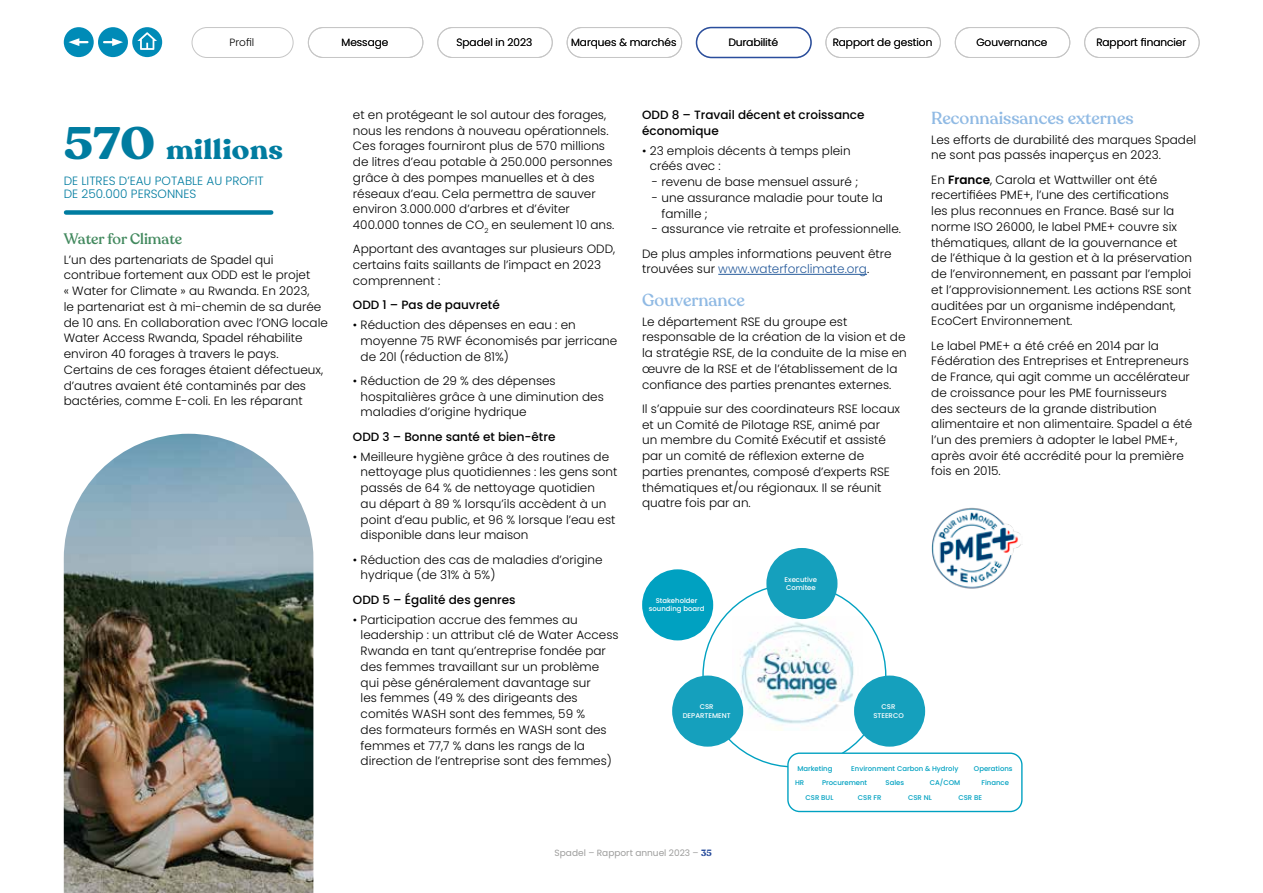
<style>
.page{position:relative;width:1263px;height:893px;background:#fff}
.page>*{position:absolute;margin:0;border:0;box-sizing:border-box;transform-origin:0 0}
.t1{font:700 27.3px "Recoleta";letter-spacing:.01em;color:#007ca0;scale:1.1 1}
.t2{font:500 17.25px "Recoleta";color:#90bae4}
.t3{font:500 15px "Recoleta";color:#42895e}
.t4{font:300 12px/15.8px "Poppins";color:#000}
.t5{font:500 12px/15.8px "Poppins";color:#000}
.t6{font:300 12px/13.5px "Poppins";color:#007ca0}
.t7{font:300 12px "Poppins";color:#275b9b}
.t8{font:300 10.5px "Poppins";color:#000}
.t9{font:9px "Poppins";color:#9d9d9c}
.t10{font:500 6.9px/14.7px "Poppins";color:#00a1c1}
.t11{font:500 6.9px/8.2px "Poppins";color:#fff;text-align:center}
.s1{font-size:45px}
.s2{color:#000}
.s3{font-weight:600}
.s4{font-family:"Recoleta";font-weight:700;color:#2a4e9d}
</style>
<div class="page">
<hr style="left:718px;top:274px;width:149px;height:1px;background:#275b9b">
<img style="left:734px;top:617px;width:126px;height:113px">
<div style="left:642px;top:569px;width:71px;height:71px;background:#00a1c1;border-radius:50%"></div>
<div style="left:766px;top:548px;width:71px;height:71px;background:#15a0bd;border-radius:50%"></div>
<div style="left:854px;top:675px;width:71px;height:72px;background:#15a0bd;border-radius:50%"></div>
<div style="left:672px;top:675px;width:71px;height:72px;background:#15a0bd;border-radius:50%"></div>
<div style="left:787px;top:752px;width:235px;height:60px;border:1px solid #00a1c1;border-radius:12px"></div>
<img style="left:64px;top:434px;width:249px;height:459px">
<div style="left:66px;top:210px;width:205px;height:5px;background:#007ca0"></div>
<img style="left:931px;top:507px;width:91px;height:82px">
<div style="left:132px;top:27px;width:30px;height:30px;background:#008bb7;border-radius:50%"></div>
<div style="left:98px;top:27px;width:30px;height:30px;background:#008bb7;border-radius:50%"></div>
<div style="left:64px;top:27px;width:30px;height:30px;background:#008bb7;border-radius:50%"></div>
<svg style="left:137px;top:32px;width:20px;height:18px"></svg>
<svg style="left:104px;top:38px;width:19px;height:8px"></svg>
<svg style="left:69px;top:38px;width:18px;height:8px"></svg>
<div style="left:192px;top:27px;width:101px;height:31px;border:1px solid #c6c6c6;border-radius:15px"></div>
<div style="left:567px;top:27px;width:115px;height:31px;border:1px solid #c6c6c6;border-radius:15px"></div>
<div style="left:437px;top:27px;width:116px;height:31px;border:1px solid #c6c6c6;border-radius:15px"></div>
<div style="left:825px;top:27px;width:116px;height:31px;border:1px solid #c6c6c6;border-radius:15px"></div>
<div style="left:1084px;top:27px;width:115px;height:31px;border:1px solid #c6c6c6;border-radius:15px"></div>
<div style="left:308px;top:27px;width:115px;height:31px;border:1px solid #c6c6c6;border-radius:15px"></div>
<div style="left:696px;top:27px;width:116px;height:31px;border:2px solid #2a4e9d;border-radius:15px"></div>
<div style="left:955px;top:27px;width:115px;height:31px;border:1px solid #c6c6c6;border-radius:15px"></div>
<p class="t8" style="left:230px;top:36px;width:26px">Profil</p>
<p class="t8" style="left:342px;top:36px;width:48px">Message</p>
<p class="t8" style="left:457px;top:36px;width:77px">Spadel in 2023</p>
<p class="t8" style="left:571px;top:36px;width:107px">Marques &amp; marchés</p>
<p class="t8" style="left:729px;top:36px;width:51px">Durabilité</p>
<p class="t8" style="left:833px;top:36px;width:101px">Rapport de gestion</p>
<p class="t8" style="left:976px;top:36px;width:73px">Gouvernance</p>
<p class="t8" style="left:1096px;top:36px;width:91px">Rapport financier</p>
<h1 class="t1" style="left:64px;top:132px;width:201px"><span class="s1">570</span> millions</h1>
<p class="t6" style="left:64px;top:174px;width:202px">DE LITRES D’EAU POTABLE AU PROFIT<br>DE 250.000 PERSONNES</p>
<p class="t3" style="left:64px;top:229px;width:120px">Water for Climate</p>
<p class="t4" style="left:64px;top:252px;width:266px">L’un des partenariats de Spadel qui contribue fortement aux ODD est le projet<br>« Water for Climate » au Rwanda. En 2023,<br>le partenariat est à mi-chemin de sa durée de 10 ans. En collaboration avec l’ONG locale Water Access Rwanda, Spadel réhabilite environ 40 forages à travers le pays.<br>Certains de ces forages étaient défectueux, d’autres avaient été contaminés par des bactéries, comme E-coli. En les réparant</p>
<p class="t4" style="left:353px;top:107px;width:263px">et en protégeant le sol autour des forages, nous les rendons à nouveau opérationnels.<br>Ces forages fourniront plus de 570 millions de litres d’eau potable à 250.000 personnes grâce à des pompes manuelles et à des réseaux d’eau. Cela permettra de sauver environ 3.000.000 d’arbres et d’éviter 400.000 tonnes de CO<sub>2</sub> en seulement 10 ans.</p>
<p class="t4" style="left:353px;top:241px;width:264px">Apportant des avantages sur plusieurs ODD, certains faits saillants de l’impact en 2023 comprennent :</p>
<p class="t5" style="left:353px;top:297px;width:148px">ODD 1 – Pas de pauvreté</p>
<p class="t4" style="left:361px;top:317px;width:258px;text-indent:-8px">• Réduction des dépenses en eau : en moyenne 75 RWF économisés par jerricane de 20l (réduction de 81%)</p>
<p class="t4" style="left:361px;top:373px;width:245px;text-indent:-8px">• Réduction de 29 % des dépenses hospitalières grâce à une diminution des maladies d’origine hydrique</p>
<p class="t5" style="left:353px;top:429px;width:204px">ODD 3 – Bonne santé et bien-être</p>
<p class="t4" style="left:361px;top:449px;width:258px;text-indent:-8px">• Meilleure hygiène grâce à des routines de nettoyage plus quotidiennes : les gens sont passés de 64 % de nettoyage quotidien<br>au départ à 89 % lorsqu’ils accèdent à un point d’eau public, et 96 % lorsque l’eau est disponible dans leur maison</p>
<p class="t4" style="left:361px;top:552px;width:243px;text-indent:-8px">• Réduction des cas de maladies d’origine hydrique (de 31% à 5%)</p>
<p class="t5" style="left:353px;top:592px;width:164px">ODD 5 – Égalité des genres</p>
<p class="t4" style="left:361px;top:612px;width:259px;text-indent:-8px">• Participation accrue des femmes au leadership : un attribut clé de Water Access Rwanda en tant qu’entreprise fondée par des femmes travaillant sur un problème qui pèse généralement davantage sur<br>les femmes (49 % des dirigeants des comités WASH sont des femmes, 59 %<br>des formateurs formés en WASH sont des femmes et 77,7 % dans les rangs de la direction de l’entreprise sont des femmes)</p>
<p class="t5" style="left:642px;top:107px;width:224px">ODD 8 – Travail décent et croissance économique</p>
<p class="t4" style="left:650px;top:143px;width:202px;text-indent:-8px">• 23 emplois décents à temps plein créés avec :</p>
<p class="t4" style="left:652px;top:174px;width:208px">- revenu de base mensuel assuré ;</p>
<p class="t4" style="left:661px;top:190px;width:223px;text-indent:-10px">- une assurance maladie pour toute la famille ;</p>
<p class="t4" style="left:642px;top:217px;width:260px;line-height:24.3px;text-indent:10px">- assurance vie retraite et professionnelle.<br>De plus amples informations peuvent être</p>
<p class="t7" style="left:642px;top:262px;width:229px"><span class="s2">trouvées sur</span> www.waterforclimate.org<span class="s2">.</span></p>
<h2 class="t2" style="left:642px;top:289px;width:104px">Gouvernance</h2>
<p class="t4" style="left:642px;top:314px;width:266px">Le département RSE du groupe est responsable de la création de la vision et de la stratégie RSE, de la conduite de la mise en œuvre de la RSE et de l’établissement de la confiance des parties prenantes externes.</p>
<p class="t4" style="left:642px;top:401px;width:259px">Il s’appuie sur des coordinateurs RSE locaux et un Comité de Pilotage RSE, animé par<br>un membre du Comité Exécutif et assisté par un comité de réflexion externe de parties prenantes, composé d’experts RSE thématiques et/ou régionaux. Il se réunit quatre fois par an.</p>
<h2 class="t2" style="left:931px;top:107px;width:204px">Reconnaissances externes</h2>
<p class="t4" style="left:931px;top:132px;width:266px">Les efforts de durabilité des marques Spadel ne sont pas passés inaperçus en 2023.</p>
<p class="t4" style="left:931px;top:172px;width:262px">En <span class="s3">France</span>, Carola et Wattwiller ont été recertifiées PME+, l’une des certifications<br>les plus reconnues en France. Basé sur la norme ISO 26000, le label PME+ couvre six thématiques, allant de la gouvernance et de l’éthique à la gestion et à la préservation de l’environnement, en passant par l’emploi et l’approvisionnement. Les actions RSE sont auditées par un organisme indépendant, EcoCert Environnement.</p>
<p class="t4" style="left:931px;top:337px;width:262px">Le label PME+ a été créé en 2014 par la Fédération des Entreprises et Entrepreneurs de France, qui agit comme un accélérateur de croissance pour les PME fournisseurs<br>des secteurs de la grande distribution alimentaire et non alimentaire. Spadel a été l’un des premiers à adopter le label PME+, après avoir été accrédité pour la première fois en 2015.</p>
<p class="t11" style="left:649px;top:597px;width:57px">Stakeholder sounding board</p>
<p class="t11" style="left:785px;top:575px;width:34px;text-align:left">Executive<br>Comitee</p>
<p class="t11" style="left:683px;top:703px;width:49px">CSR<br>DEPARTEMENT</p>
<p class="t11" style="left:873px;top:703px;width:32px">CSR<br>STEERCO</p>
<p class="t10" style="left:797px;top:761px;width:37px">Marketing</p>
<p class="t10" style="left:822px;top:776px;width:47px">Procurement</p>
<p class="t10" style="left:805px;top:790px;width:29px">CSR BUL</p>
<p class="t10" style="left:851px;top:761px;width:109px">Environment Carbon &amp; Hydroly</p>
<p class="t10" style="left:974px;top:761px;width:40px">Operations</p>
<p class="t10" style="left:795px;top:776px;width:11px">HR</p>
<p class="t10" style="left:908px;top:776px;width:54px;text-indent:22px">CA/COM<br>CSR NL</p>
<p class="t10" style="left:958px;top:776px;width:52px;text-indent:23px">Finance<br>CSR BE</p>
<p class="t10" style="left:885px;top:776px;width:20px">Sales</p>
<p class="t10" style="left:858px;top:790px;width:25px">CSR FR</p>
<p class="t9" style="left:555px;top:847px;width:159px">Spadel – Rapport annuel 2023 – <span class="s4">35</span></p>
</div>
